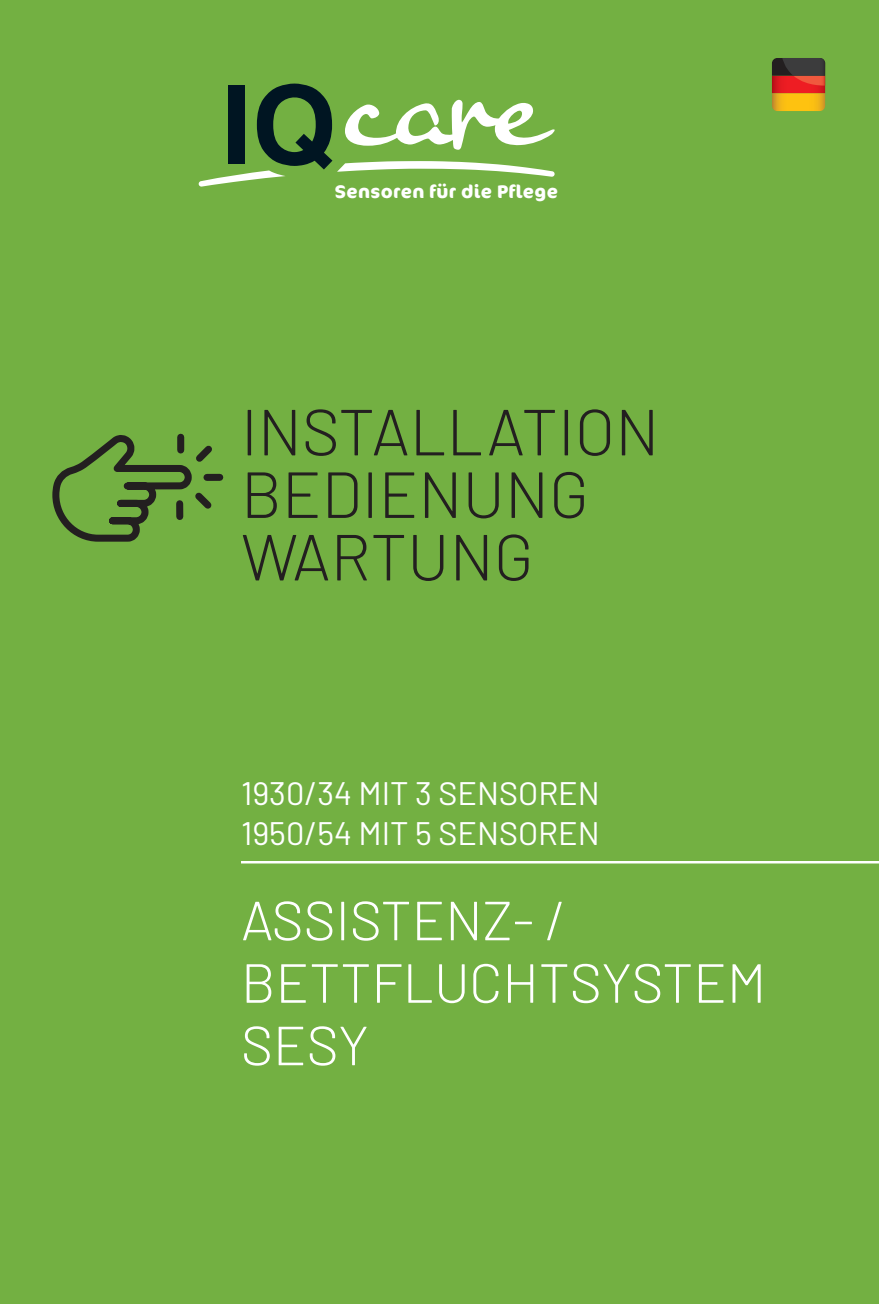
<style>
.page{position:relative;width:879px;height:1304px;background:#73b042}
.page>*{position:absolute;margin:0;border:0;box-sizing:border-box;transform-origin:0 0}
.t1{font:300 65px/62.5px "Barlow";color:#231f20}
.t2{font:300 55px/62.5px "Barlow";color:#fff}
.t3{font:32.5px/40px "Barlow";color:#fff}
.t4{font:700 18.25px "Cocon Pro";letter-spacing:.02em;color:#fff}
</style>
<div class="page">
<hr style="left:241px;top:861px;width:638px;height:2px;background:#fff">
<svg style="left:52px;top:433px;width:172px;height:109px"></svg>
<svg style="left:198px;top:84px;width:357px;height:103px"></svg>
<svg style="left:772px;top:86px;width:53px;height:7px"></svg>
<svg style="left:772px;top:93px;width:53px;height:18px"></svg>
<svg style="left:772px;top:58px;width:53px;height:28px"></svg>
<p class="t4" style="left:335px;top:179px;width:224px">Sensoren für die Pflege</p>
<h1 class="t1" style="left:241px;top:396px;width:420px">INSTALLATION<br>BEDIENUNG<br>WARTUNG</h1>
<p class="t3" style="left:241px;top:770px;width:360px">1930/34 MIT 3 SENSOREN<br>1950/54 MIT 5 SENSOREN</p>
<h2 class="t2" style="left:241px;top:885px;width:527px">ASSISTENZ- /<br>BETTFLUCHTSYSTEM<br>SESY</h2>
</div>
